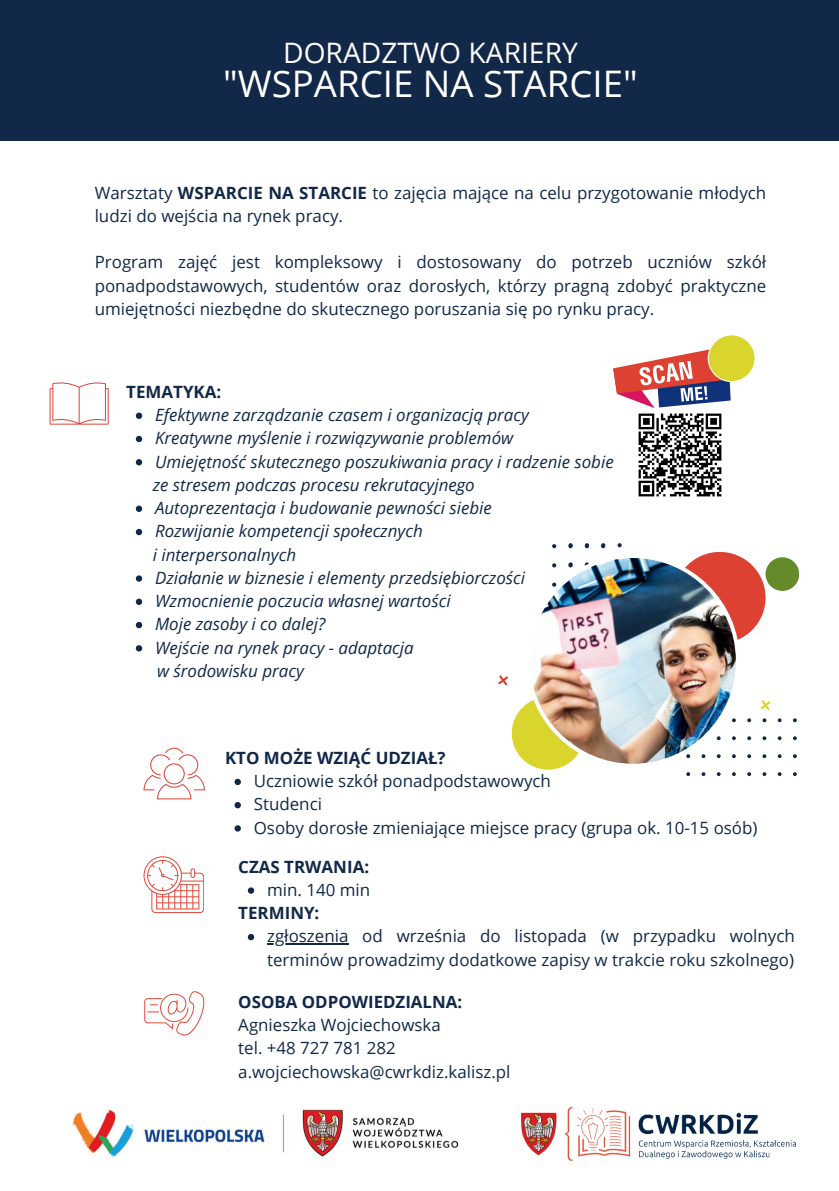
<style>
.page{position:relative;width:839px;height:1191px;background:#fff}
.page>*{position:absolute;margin:0;border:0;box-sizing:border-box;transform-origin:0 0}
.t1{font:36.6px "Open Sans";color:#fff}
.t2{font:28.2px "Open Sans";color:#fff}
.t3{font:17px/23.2px "Open Sans";color:#112848}
.t4{font:italic 17px/23.2px "Open Sans";color:#112848}
.t5{font:700 17px "Open Sans";color:#112848}
.t6{font:16.8px/23.2px "Open Sans";color:#112848}
.t7{font:700 16.8px "Open Sans";color:#112848}
.s1{font-weight:700}
</style>
<div class="page">
<img style="left:73px;top:1109px;width:386px;height:48px">
<img style="left:522px;top:1108px;width:273px;height:52px">
<div style="left:0;top:0;width:838px;height:141px;background:#112848"></div>
<svg style="left:144px;top:991px;width:60px;height:44px"></svg>
<svg style="left:143px;top:748px;width:62px;height:51px"></svg>
<svg style="left:143px;top:856px;width:61px;height:57px"></svg>
<svg style="left:248px;top:887px;width:6px;height:7px"></svg>
<svg style="left:248px;top:934px;width:6px;height:6px"></svg>
<hr style="left:267px;top:943px;width:81px;height:1px;background:#112848">
<svg style="left:234px;top:779px;width:7px;height:6px"></svg>
<svg style="left:234px;top:802px;width:7px;height:6px"></svg>
<svg style="left:234px;top:825px;width:7px;height:7px"></svg>
<svg style="left:49px;top:382px;width:60px;height:43px"></svg>
<svg style="left:136px;top:413px;width:6px;height:6px"></svg>
<svg style="left:136px;top:436px;width:6px;height:6px"></svg>
<svg style="left:136px;top:459px;width:6px;height:6px"></svg>
<svg style="left:136px;top:506px;width:6px;height:6px"></svg>
<svg style="left:136px;top:529px;width:6px;height:6px"></svg>
<svg style="left:136px;top:575px;width:6px;height:7px"></svg>
<svg style="left:136px;top:599px;width:6px;height:6px"></svg>
<svg style="left:136px;top:622px;width:6px;height:6px"></svg>
<svg style="left:136px;top:645px;width:6px;height:7px"></svg>
<svg style="left:613px;top:335px;width:142px;height:73px"></svg>
<div style="left:511px;top:697px;width:73px;height:73px;background:#dad52c;border-radius:50%"></div>
<div style="left:674px;top:552px;width:91px;height:91px;background:#dd4132;border-radius:50%"></div>
<svg style="left:617px;top:543px;width:4px;height:4px"></svg>
<svg style="left:584px;top:543px;width:5px;height:5px"></svg>
<svg style="left:568px;top:543px;width:4px;height:5px"></svg>
<svg style="left:552px;top:544px;width:4px;height:4px"></svg>
<svg style="left:601px;top:543px;width:4px;height:5px"></svg>
<svg style="left:777px;top:736px;width:4px;height:4px"></svg>
<svg style="left:762px;top:736px;width:4px;height:4px"></svg>
<svg style="left:747px;top:736px;width:4px;height:4px"></svg>
<svg style="left:793px;top:736px;width:3px;height:4px"></svg>
<svg style="left:777px;top:754px;width:4px;height:4px"></svg>
<svg style="left:762px;top:754px;width:4px;height:4px"></svg>
<svg style="left:747px;top:754px;width:4px;height:4px"></svg>
<svg style="left:793px;top:754px;width:3px;height:4px"></svg>
<svg style="left:777px;top:718px;width:4px;height:4px"></svg>
<svg style="left:762px;top:718px;width:4px;height:4px"></svg>
<svg style="left:747px;top:718px;width:4px;height:4px"></svg>
<svg style="left:793px;top:718px;width:3px;height:4px"></svg>
<img style="left:526px;top:554px;width:213px;height:214px">
<div style="left:765px;top:557px;width:34px;height:34px;background:#658a29;border-radius:50%"></div>
<svg style="left:498px;top:675px;width:10px;height:10px"></svg>
<svg style="left:760px;top:700px;width:10px;height:10px"></svg>
<img style="left:638px;top:413px;width:84px;height:84px">
<h2 class="t2" style="left:283px;top:33px;width:296px">DORADZTWO KARIERY</h2>
<h1 class="t1" style="left:223px;top:58px;width:416px">"WSPARCIE NA STARCIE"</h1>
<p class="t3" style="left:95px;top:181px;width:673px">Warsztaty <span class="s1">WSPARCIE NA STARCIE</span> to zajęcia mające na celu przygotowanie młodych ludzi do wejścia na rynek pracy.</p>
<p class="t3" style="left:95px;top:250px;width:673px;text-align:justify">Program zajęć jest kompleksowy i dostosowany do potrzeb uczniów szkół ponadpodstawowych, studentów oraz dorosłych, którzy pragną zdobyć praktyczne umiejętności niezbędne do skutecznego poruszania się po rynku pracy.</p>
<p class="t5" style="left:126px;top:380px;width:96px">TEMATYKA:</p>
<p class="t4" style="left:153px;top:403px;width:462px">Efektywne zarządzanie czasem i organizacją pracy<br>Kreatywne myślenie i rozwiązywanie problemów<br>Umiejętność skutecznego poszukiwania pracy i radzenie sobie ze stresem podczas procesu rekrutacyjnego<br>Autoprezentacja i budowanie pewności siebie<br>Rozwijanie kompetencji społecznych<br>i interpersonalnych<br>Działanie w biznesie i elementy przedsiębiorczości Wzmocnienie poczucia własnej wartości<br>Moje zasoby i co dalej?<br>Wejście na rynek pracy - adaptacja<br>w środowisku pracy</p>
<p class="t5" style="left:225px;top:746px;width:222px">KTO MOŻE WZIĄĆ UDZIAŁ?</p>
<p class="t3" style="left:254px;top:769px;width:505px">Uczniowie szkół ponadpodstawowych<br>Studenci<br>Osoby dorosłe zmieniające miejsce pracy (grupa ok. 10-15 osób)</p>
<p class="t5" style="left:238px;top:854px;width:132px">CZAS TRWANIA:</p>
<p class="t3" style="left:267px;top:878px;width:105px">min. 140 min</p>
<p class="t5" style="left:238px;top:901px;width:83px">TERMINY:</p>
<p class="t3" style="left:267px;top:924px;width:529px">zgłoszenia od września do listopada (w przypadku wolnych terminów prowadzimy dodatkowe zapisy w trakcie roku szkolnego)</p>
<p class="t7" style="left:238px;top:990px;width:225px">OSOBA ODPOWIEDZIALNA:</p>
<p class="t6" style="left:238px;top:1013px;width:273px">Agnieszka Wojciechowska<br>tel. +48 727 781 282 a.wojciechowska@cwrkdiz.kalisz.pl</p>
</div>
